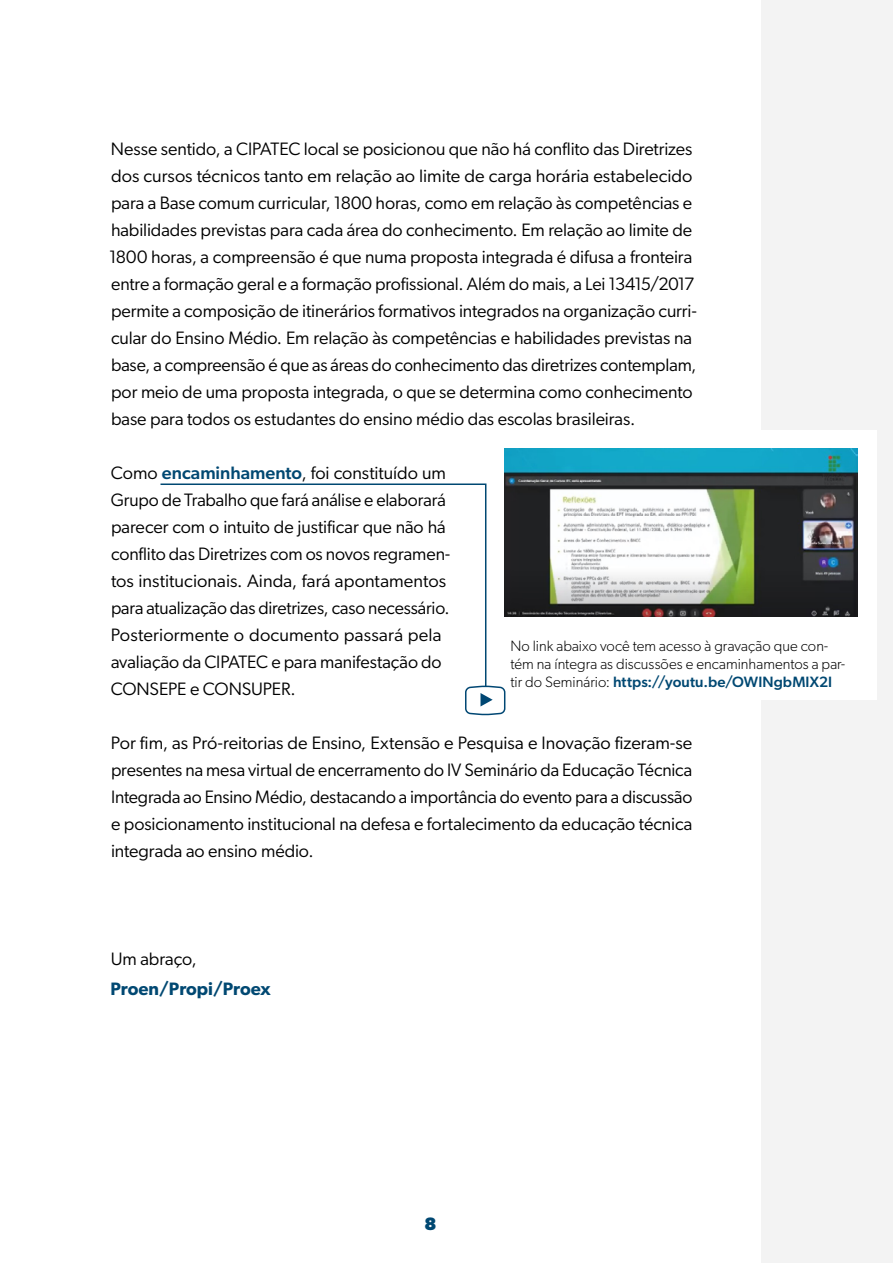
<style>
.page{position:relative;width:893px;height:1263px;background:#fff}
.page>*{position:absolute;margin:0;border:0;box-sizing:border-box;transform-origin:0 0}
.Texto_-_corpo{font:18px/27px "Gibson";letter-spacing:-.005em;color:#000}
.Sumário_-_subtitulo{font:600 18px "Gibson";color:#004872}
.t1{font:700 18px "Gibson";color:#004872}
.texto_-_quadro{font:300 15px/18px "Gibson";letter-spacing:.005em;color:#000}
.s1{font-weight:500;color:#004872}
</style>
<div class="page">
<div style="left:761px;top:0;width:132px;height:1263px;background:#f3f3f3"></div>
<div style="left:485px;top:430px;width:391px;height:209px;background:#fff"></div>
<img style="left:504px;top:449px;width:353px;height:168px">
<div style="left:485px;top:617px;width:391px;height:83px;background:#fff"></div>
<svg style="left:160px;top:483px;width:327px;height:202px"></svg>
<svg style="left:465px;top:685px;width:41px;height:31px"></svg>
<p class="Texto_-_corpo" style="left:109px;top:135px;width:589px">Nesse sentido, a CIPATEC local se posicionou que não há conflito das Diretrizes dos cursos técnicos tanto em relação ao limite de carga horária estabelecido para a Base comum curricular, 1800 horas, como em relação às competências e habilidades previstas para cada área do conhecimento. Em relação ao limite de 1800 horas, a compreensão é que numa proposta integrada é difusa a fronteira entre a formação geral e a formação profissional. Além do mais, a Lei 13415/2017 permite a composição de itinerários formativos integrados na organização curri&shy;cular do Ensino Médio. Em relação às competências e habilidades previstas na base, a compreensão é que as áreas do conhecimento das diretrizes contemplam, por meio de uma proposta integrada, o que se determina como conhecimento base para todos os estudantes do ensino médio das escolas brasileiras.</p>
<p class="Texto_-_corpo" style="left:111px;top:459px;width:341px">Como <span class="s1">encaminhamento</span>, foi constituído um Grupo de Trabalho que fará análise e elaborará parecer com o intuito de justificar que não há conflito das Diretrizes com os novos regramen&shy;tos institucionais. Ainda, fará apontamentos para atualização das diretrizes, caso necessário.<br>Posteriormente o documento passará pela avaliação da CIPATEC e para manifestação do CONSEPE e CONSUPER.</p>
<p class="texto_-_quadro" style="left:510px;top:637px;width:336px">No link abaixo você tem acesso à gravação que con&shy;tém na íntegra as discussões e encaminhamentos a par&shy;tir do Seminário: <span class="s1">https://youtu.be/OWINgbMIX2I</span></p>
<p class="Texto_-_corpo" style="left:111px;top:729px;width:583px;text-align:justify">Por fim, as Pró-reitorias de Ensino, Extensão e Pesquisa e Inovação fizeram-se presentes na mesa virtual de encerramento do IV Seminário da Educação Técnica Integrada ao Ensino Médio, destacando a importância do evento para a discussão e posicionamento institucional na defesa e fortalecimento da educação técnica integrada ao ensino médio.</p>
<p class="Texto_-_corpo" style="left:111px;top:945px;width:88px">Um abraço,</p>
<p class="Sumário_-_subtitulo" style="left:111px;top:978px;width:162px">Proen/Propi/Proex</p>
<p class="t1" style="left:424px;top:1213px;width:13px">8</p>
</div>
